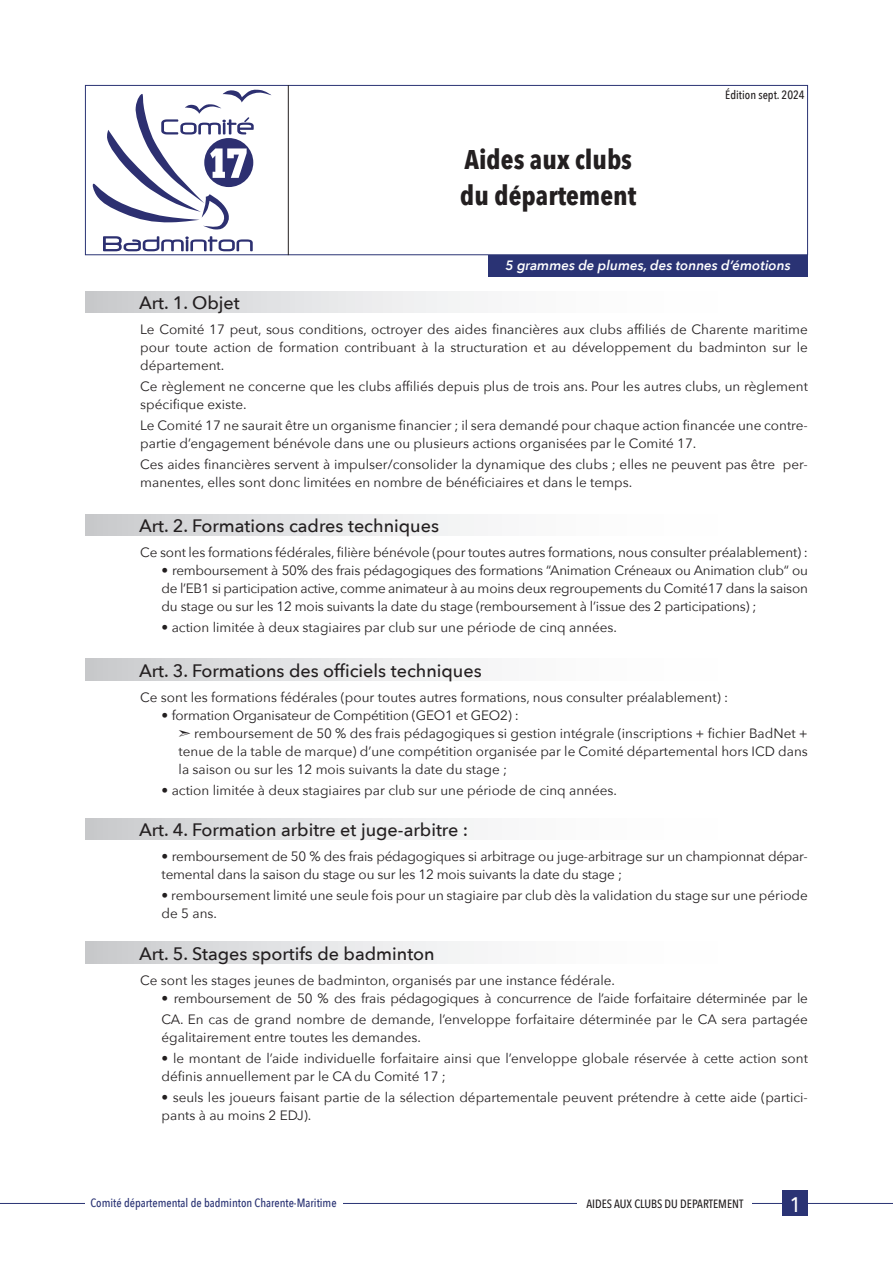
<style>
.page{position:relative;width:893px;height:1263px;background:#fff}
.page>*{position:absolute;margin:0;border:0;box-sizing:border-box;transform-origin:0 0}
.t1{font:700 27px "Avenir Next Condensed";color:#231f20}
.t2{font:500 21px "Avenir Next Condensed";color:#fff}
.t3{font:500 18px "Avenir Next";color:#231f20}
.t4{font:13.5px/18px "Avenir Next";color:#231f20}
.t5{font:italic 600 13.5px "Avenir Next";color:#fff}
.t6{font:500 12px "Avenir Next Condensed";color:#2a3374}
.t7{font:500 12px "Avenir Next Condensed";color:#231f20}
</style>
<div class="page">
<hr style="left:0;top:1203px;width:893px;height:1px;background:#2a3374">
<div style="left:782px;top:1191px;width:26px;height:25px;background:#2a3374"></div>
<div style="left:85px;top:1193px;width:257px;height:26px;background:#fff"></div>
<div style="left:577px;top:1194px;width:175px;height:26px;background:#fff"></div>
<div style="left:85px;top:85px;width:723px;height:170px;border:1px solid #2a3374"></div>
<svg style="left:103px;top:236px;width:150px;height:15px"></svg>
<svg style="left:92px;top:89px;width:179px;height:141px"></svg>
<div style="left:488px;top:255px;width:320px;height:22px;background:#2a3374"></div>
<hr style="left:288px;top:85px;width:1px;height:170px;background:#231f20">
<div style="left:85px;top:291px;width:723px;height:22px;background:linear-gradient(to right,#d1d2d4,#fff)"></div>
<div style="left:85px;top:514px;width:723px;height:22px;background:linear-gradient(to right,#d1d2d4,#fff)"></div>
<div style="left:85px;top:659px;width:723px;height:21px;background:linear-gradient(to right,#d1d2d4,#fff)"></div>
<div style="left:85px;top:818px;width:723px;height:22px;background:linear-gradient(to right,#d1d2d4,#fff)"></div>
<div style="left:85px;top:941px;width:723px;height:22px;background:linear-gradient(to right,#d1d2d4,#fff)"></div>
<p class="t1" style="left:464px;top:143px;width:169px">Aides aux clubs</p>
<p class="t1" style="left:460px;top:179px;width:177px">du département</p>
<p class="t7" style="left:725px;top:87px;width:81px">Édition sept. 2024</p>
<p class="t5" style="left:505px;top:254px;width:287px">5 grammes de plumes, des tonnes d’émotions</p>
<p class="t3" style="left:139px;top:288px;width:102px">Art. 1. Objet</p>
<p class="t4" style="left:140px;top:320px;width:669px;text-align:justify">Le Comité 17 peut, sous conditions, octroyer des aides financières aux clubs affiliés de Charente maritime pour toute action de formation contribuant à la structuration et au développement du badminton sur le département.</p>
<p class="t4" style="left:140px;top:377px;width:669px">Ce règlement ne concerne que les clubs affiliés depuis plus de trois ans. Pour les autres clubs, un règlement spécifique existe.</p>
<p class="t4" style="left:140px;top:416px;width:669px">Le Comité 17 ne saurait être un organisme financier ; il sera demandé pour chaque action financée une contre&shy;partie d’engagement bénévole dans une ou plusieurs actions organisées par le Comité 17.</p>
<p class="t4" style="left:140px;top:455px;width:669px">Ces aides financières servent à impulser/consolider la dynamique des clubs ; elles ne peuvent pas être per&shy;manentes, elles sont donc limitées en nombre de bénéficiaires et dans le temps.</p>
<p class="t3" style="left:139px;top:510px;width:301px">Art. 2. Formations cadres techniques</p>
<p class="t4" style="left:140px;top:543px;width:669px">Ce sont les formations fédérales, filière bénévole (pour toutes autres formations, nous consulter préalablement) :</p>
<p class="t4" style="left:162px;top:561px;width:648px;text-align:justify">• remboursement à 50% des frais pédagogiques des formations “Animation Créneaux ou Animation club“ ou de l’EB1 si participation active, comme animateur à au moins deux regroupements du Comité17 dans la saison du stage ou sur les 12 mois suivants la date du stage (remboursement à l’issue des 2 participations) ;</p>
<p class="t4" style="left:162px;top:618px;width:457px">• action limitée à deux stagiaires par club sur une période de cinq années.</p>
<p class="t3" style="left:139px;top:655px;width:344px">Art. 3. Formations des officiels techniques</p>
<p class="t4" style="left:140px;top:687px;width:589px">Ce sont les formations fédérales (pour toutes autres formations, nous consulter préalablement) :</p>
<p class="t4" style="left:162px;top:705px;width:359px">• formation Organisateur de Compétition (GEO1 et GEO2) :</p>
<p class="t4" style="left:179px;top:723px;width:631px;text-align:justify">➣ remboursement de 50 % des frais pédagogiques si gestion intégrale (inscriptions + fichier BadNet + tenue de la table de marque) d’une compétition organisée par le Comité départemental hors ICD dans la saison ou sur les 12 mois suivants la date du stage ;</p>
<p class="t4" style="left:162px;top:780px;width:457px">• action limitée à deux stagiaires par club sur une période de cinq années.</p>
<p class="t3" style="left:139px;top:814px;width:331px">Art. 4. Formation arbitre et juge-arbitre :</p>
<p class="t4" style="left:162px;top:847px;width:648px">• remboursement de 50 % des frais pédagogiques si arbitrage ou juge-arbitrage sur un championnat dépar&shy;temental dans la saison du stage ou sur les 12 mois suivants la date du stage ;</p>
<p class="t4" style="left:162px;top:886px;width:648px">• remboursement limité une seule fois pour un stagiaire par club dès la validation du stage sur une période de 5 ans.</p>
<p class="t3" style="left:139px;top:938px;width:297px">Art. 5. Stages sportifs de badminton</p>
<p class="t4" style="left:140px;top:970px;width:476px">Ce sont les stages jeunes de badminton, organisés par une instance fédérale.</p>
<p class="t4" style="left:162px;top:987px;width:648px;line-height:21px">• remboursement de 50 % des frais pédagogiques à concurrence de l’aide forfaitaire déterminée par le<br>CA. En cas de grand nombre de demande, l’enveloppe forfaitaire déterminée par le CA sera partagée</p>
<p class="t4" style="left:162px;top:1027px;width:261px">égalitairement entre toutes les demandes.</p>
<p class="t4" style="left:162px;top:1048px;width:648px">• le montant de l’aide individuelle forfaitaire ainsi que l’enveloppe globale réservée à cette action sont définis annuellement par le CA du Comité 17 ;</p>
<p class="t4" style="left:162px;top:1087px;width:648px">• seuls les joueurs faisant partie de la sélection départementale peuvent prétendre à cette aide (partici&shy;pants à au moins 2 EDJ).</p>
<p class="t6" style="left:91px;top:1195px;width:247px">Comité départemental de badminton Charente-Maritime</p>
<p class="t7" style="left:586px;top:1196px;width:158px">AIDES AUX CLUBS DU DEPARTEMENT</p>
<p class="t2" style="left:790px;top:1191px;width:12px">1</p>
</div>
